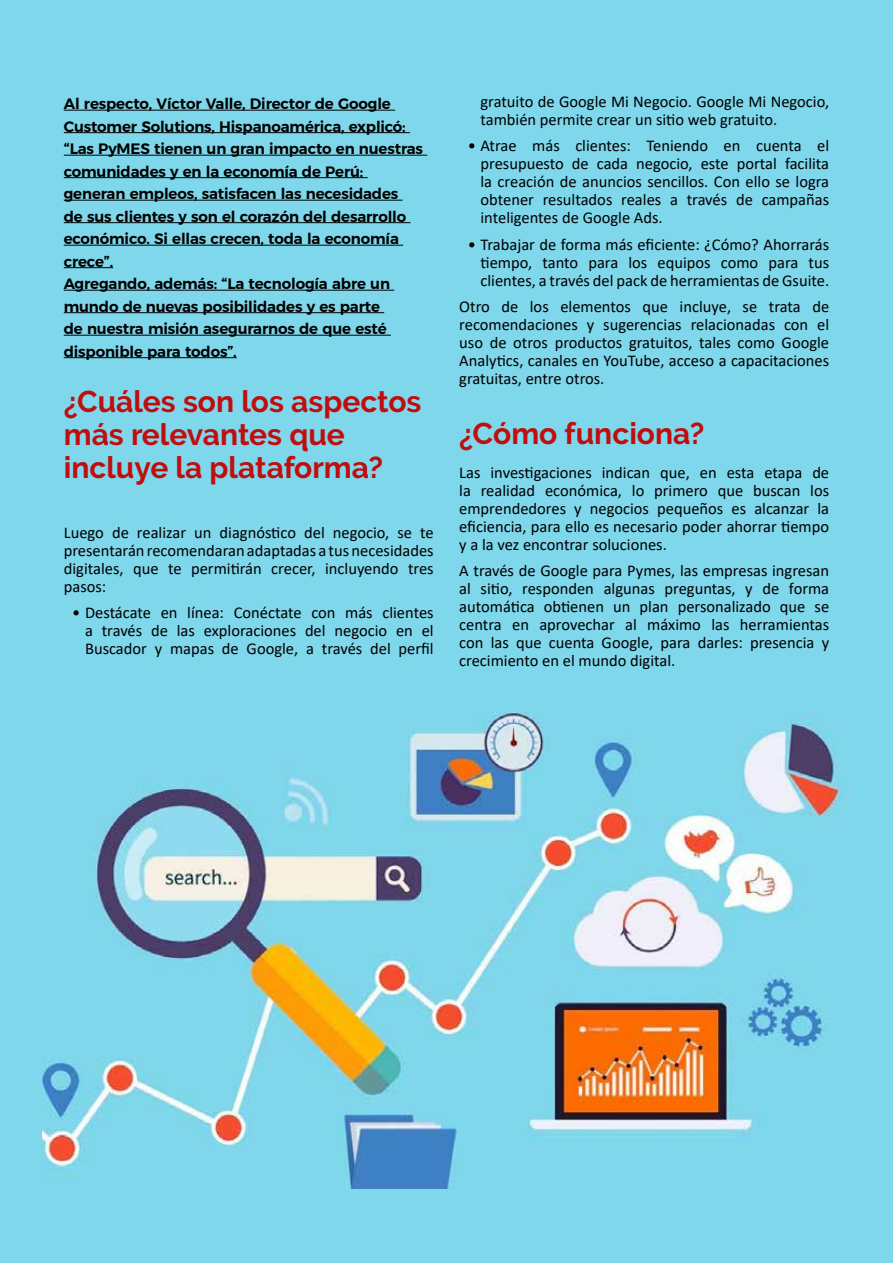
<style>
.page{position:relative;width:893px;height:1263px;background:#7fd7eb}
.page>*{position:absolute;margin:0;border:0;box-sizing:border-box;transform-origin:0 0}
.t1{font:700 30px/33px "Raleway";color:#c00d0e}
.t2{font:16.5px/18px "Calibri";color:#000;text-align:justify}
.t3{font:600 15px/22.5px "Montserrat";letter-spacing:-.01em;color:#000}
</style>
<div class="page">
<img style="left:42px;top:713px;width:801px;height:475px">
<hr style="left:64px;top:110px;width:331px;height:1px;background:#000">
<hr style="left:64px;top:132px;width:346px;height:1px;background:#000">
<hr style="left:64px;top:155px;width:363px;height:1px;background:#000">
<hr style="left:64px;top:177px;width:304px;height:1px;background:#000">
<hr style="left:64px;top:200px;width:339px;height:1px;background:#000">
<hr style="left:64px;top:222px;width:346px;height:1px;background:#000">
<hr style="left:64px;top:245px;width:339px;height:1px;background:#000">
<hr style="left:64px;top:267px;width:49px;height:1px;background:#000">
<hr style="left:64px;top:290px;width:330px;height:1px;background:#000">
<hr style="left:64px;top:312px;width:320px;height:1px;background:#000">
<hr style="left:64px;top:335px;width:327px;height:1px;background:#000">
<hr style="left:64px;top:357px;width:173px;height:1px;background:#000">
<p class="t3" style="left:64px;top:92px;width:361px">Al respecto, Víctor Valle, Director de Google Customer Solutions, Hispanoamérica, explicó: “Las PyMES tienen un gran impacto en nuestras comunidades y en la economía de Perú: generan empleos, satisfacen las necesidades<br>de sus clientes y son el corazón del desarrollo económico. Si ellas crecen, toda la economía crece”.<br>Agregando, además: “La tecnología abre un mundo de nuevas posibilidades y es parte<br>de nuestra misión asegurarnos de que esté disponible para todos”.</p>
<h1 class="t1" style="left:64px;top:385px;width:359px">¿Cuáles son los aspectos más relevantes que incluye la plataforma?</h1>
<p class="t2" style="left:64px;top:523px;width:371px">Luego de realizar un diagnóstico del negocio, se te presentarán recomendaran adaptadas a tus necesidades digitales, que te permitirán crecer, incluyendo tres pasos:</p>
<p class="t2" style="left:85px;top:603px;width:350px;text-indent:-13px">• Destácate en línea: Conéctate con más clientes a través de las exploraciones del negocio en el Buscador y mapas de Google, a través del perfil</p>
<p class="t2" style="left:480px;top:92px;width:350px">gratuito de Google Mi Negocio. Google Mi Negocio, también permite crear un sitio web gratuito.</p>
<p class="t2" style="left:480px;top:136px;width:350px;text-indent:-13px">• Atrae más clientes: Teniendo en cuenta el presupuesto de cada negocio, este portal facilita la creación de anuncios sencillos. Con ello se logra obtener resultados reales a través de campañas inteligentes de Google Ads.</p>
<p class="t2" style="left:480px;top:235px;width:350px;text-indent:-13px">• Trabajar de forma más eficiente: ¿Cómo? Ahorrarás tiempo, tanto para los equipos como para tus clientes, a través del pack de herramientas de Gsuite.</p>
<p class="t2" style="left:459px;top:297px;width:371px">Otro de los elementos que incluye, se trata de recomendaciones y sugerencias relacionadas con el uso de otros productos gratuitos, tales como Google Analytics, canales en YouTube, acceso a capacitaciones gratuitas, entre otros.</p>
<h1 class="t1" style="left:459px;top:417px;width:247px">¿Cómo funciona?</h1>
<p class="t2" style="left:459px;top:463px;width:371px">Las investigaciones indican que, en esta etapa de la realidad económica, lo primero que buscan los emprendedores y negocios pequeños es alcanzar la eficiencia, para ello es necesario poder ahorrar tiempo y a la vez encontrar soluciones.</p>
<p class="t2" style="left:459px;top:562px;width:371px">A través de Google para Pymes, las empresas ingresan al sitio, responden algunas preguntas, y de forma automática obtienen un plan personalizado que se centra en aprovechar al máximo las herramientas con las que cuenta Google, para darles: presencia y crecimiento en el mundo digital.</p>
</div>
